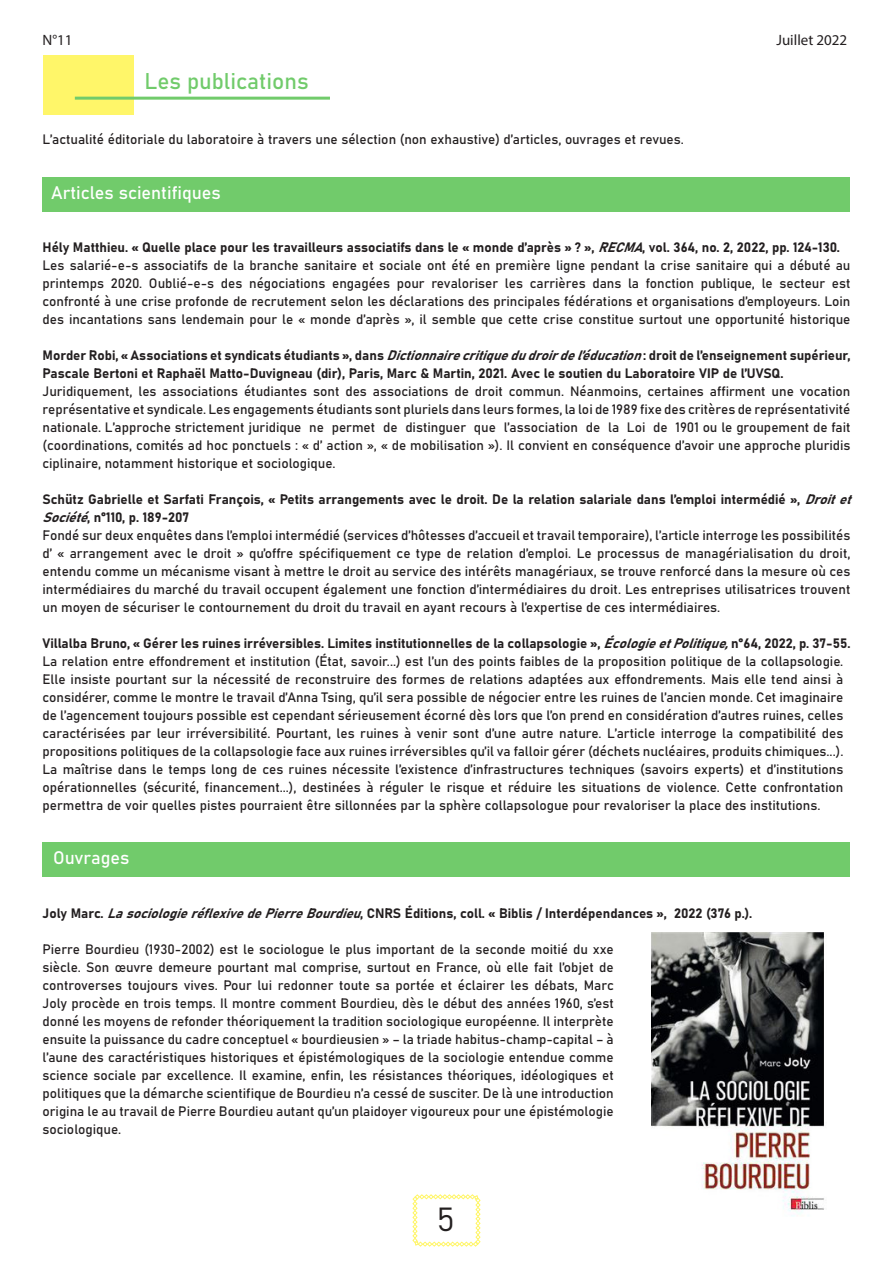
<style>
.page{position:relative;width:893px;height:1263px;background:#fff}
.page>*{position:absolute;margin:0;border:0;box-sizing:border-box;transform-origin:0 0}
.t1{font:33px "Bahnschrift";color:#231f20}
.Rubrique{font:22.5px "Bahnschrift";color:#71cb6b}
.Rubrique-2{font:18px "Bahnschrift";color:#fff}
.t2{font:15px "Myriad Pro";color:#231f20}
.corps{font:13.5px/18px "Bahnschrift";color:#231f20;text-align:justify}
.s1{font-style:italic}
</style>
<div class="page">
<div style="left:43px;top:55px;width:90px;height:59px;background:#fff669"></div>
<hr style="left:75px;top:97px;width:255px;height:3px;background:#71cb6b">
<div style="left:43px;top:178px;width:807px;height:34px;background:#71cb6b"></div>
<div style="left:43px;top:842px;width:807px;height:34px;background:#71cb6b"></div>
<img style="left:651px;top:933px;width:173px;height:283px">
<svg style="left:412px;top:1194px;width:68px;height:53px"></svg>
<p class="t2" style="left:43px;top:30px;width:32px">N°11</p>
<p class="t2" style="left:776px;top:30px;width:72px">Juillet 2022</p>
<p class="Rubrique" style="left:145px;top:64px;width:166px">Les publications</p>
<p class="corps" style="left:43px;top:129px;width:643px">L’actualité éditoriale du laboratoire à travers une sélection (non exhaustive) d’articles, ouvrages et revues.</p>
<p class="Rubrique-2" style="left:51px;top:179px;width:171px">Articles scientifiques</p>
<p class="corps" style="left:43px;top:237px;width:799px">Hély Matthieu. « Quelle place pour les travailleurs associatifs dans le « monde d’après » ? », <span class="s1">RECMA</span>, vol. 364, no. 2, 2022, pp. 124-130.</p>
<p class="corps" style="left:43px;top:255px;width:809px">Les salarié-e-s associatifs de la branche sanitaire et sociale ont été en première ligne pendant la crise sanitaire qui a débuté au printemps 2020. Oublié-e-s des négociations engagées pour revaloriser les carrières dans la fonction publique, le secteur est confronté à une crise profonde de recrutement selon les déclarations des principales fédérations et organisations d’employeurs. Loin des incantations sans lendemain pour le « monde d’après », il semble que cette crise constitue surtout une opportunité historique</p>
<p class="corps" style="left:43px;top:345px;width:809px">Morder Robi, « Associations et syndicats étudiants », dans <span class="s1">Dictionnairecritiquedudroirdel’éducation</span>: droit de l’enseignement supérieur,<br>Pascale Bertoni et Raphaël Matto-Duvigneau (dir), Paris, Marc &amp; Martin, 2021. Avec le soutien du Laboratoire VIP de l’UVSQ.</p>
<p class="corps" style="left:43px;top:381px;width:809px">Juridiquement, les associations étudiantes sont des associations de droit commun. Néanmoins, certaines affirment une vocation représentative et syndicale. Les engagements étudiants sont pluriels dans leurs formes, la loi de 1989 fixe des critères de représentativité nationale. L’approche strictement juridique ne permet de distinguer que l’association de la Loi de 1901 ou le groupement de fait (coordinations, comités ad hoc ponctuels : « d’ action », « de mobilisation »). Il convient en conséquence d’avoir une approche pluridis ciplinaire, notamment historique et sociologique.</p>
<p class="corps" style="left:43px;top:489px;width:816px">Schütz Gabrielle et Sarfati François, « Petits arrangements avec le droit. De la relation salariale dans l’emploi intermédié », <span class="s1">Droitet<br>Société</span>, n°110, p. 189-207</p>
<p class="corps" style="left:43px;top:525px;width:809px">Fondé sur deux enquêtes dans l’emploi intermédié (services d’hôtesses d’accueil et travail temporaire), l’article interroge les possibilités d’ « arrangement avec le droit » qu’offre spécifiquement ce type de relation d’emploi. Le processus de managérialisation du droit, entendu comme un mécanisme visant à mettre le droit au service des intérêts managériaux, se trouve renforcé dans la mesure où ces intermédiaires du marché du travail occupent également une fonction d’intermédiaires du droit. Les entreprises utilisatrices trouvent un moyen de sécuriser le contournement du droit du travail en ayant recours à l’expertise de ces intermédiaires.</p>
<p class="corps" style="left:43px;top:633px;width:809px">Villalba Bruno, « Gérer les ruines irréversibles. Limites institutionnelles de la collapsologie », <span class="s1">ÉcologieetPolitique,</span>n°64, 2022, p. 37-55.</p>
<p class="corps" style="left:43px;top:651px;width:802px">La relation entre effondrement et institution (État, savoir...) est l’un des points faibles de la proposition politique de la collapsologie.<br>Elle insiste pourtant sur la nécessité de reconstruire des formes de relations adaptées aux effondrements. Mais elle tend ainsi à considérer, comme le montre le travail d’Anna Tsing, qu’il sera possible de négocier entre les ruines de l’ancien monde. Cet imaginaire de l’agencement toujours possible est cependant sérieusement écorné dès lors que l’on prend en considération d’autres ruines, celles caractérisées par leur irréversibilité. Pourtant, les ruines à venir sont d’une autre nature. L’article interroge la compatibilité des propositions politiques de la collapsologie face aux ruines irréversibles qu’il va falloir gérer (déchets nucléaires, produits chimiques...).<br>La maîtrise dans le temps long de ces ruines nécessite l’existence d’infrastructures techniques (savoirs experts) et d’institutions opérationnelles (sécurité, financement...), destinées à réguler le risque et réduire les situations de violence. Cette confrontation permettra de voir quelles pistes pourraient être sillonnées par la sphère collapsologue pour revaloriser la place des institutions.</p>
<p class="Rubrique-2" style="left:53px;top:844px;width:78px">Ouvrages</p>
<p class="corps" style="left:43px;top:903px;width:711px">Joly Marc. <span class="s1">LasociologieréflexivedePierreBourdieu</span>, CNRS Éditions, coll. « Biblis / Interdépendances », 2022 (376 p.).</p>
<p class="corps" style="left:43px;top:939px;width:573px">Pierre Bourdieu (1930-2002) est le sociologue le plus important de la seconde moitié du xxe siècle. Son œuvre demeure pourtant mal comprise, surtout en France, où elle fait l’objet de controverses toujours vives. Pour lui redonner toute sa portée et éclairer les débats, Marc Joly procède en trois temps. Il montre comment Bourdieu, dès le début des années 1960, s’est donné les moyens de refonder théoriquement la tradition sociologique européenne. Il interprète ensuite la puissance du cadre conceptuel « bourdieusien » – la triade habitus-champ-capital – à l’aune des caractéristiques historiques et épistémologiques de la sociologie entendue comme science sociale par excellence. Il examine, enfin, les résistances théoriques, idéologiques et politiques que la démarche scientifique de Bourdieu n’a cessé de susciter. De là une introduction origina le au travail de Pierre Bourdieu autant qu’un plaidoyer vigoureux pour une épistémologie sociologique.</p>
<p class="t1" style="left:437px;top:1194px;width:19px">5</p>
</div>
